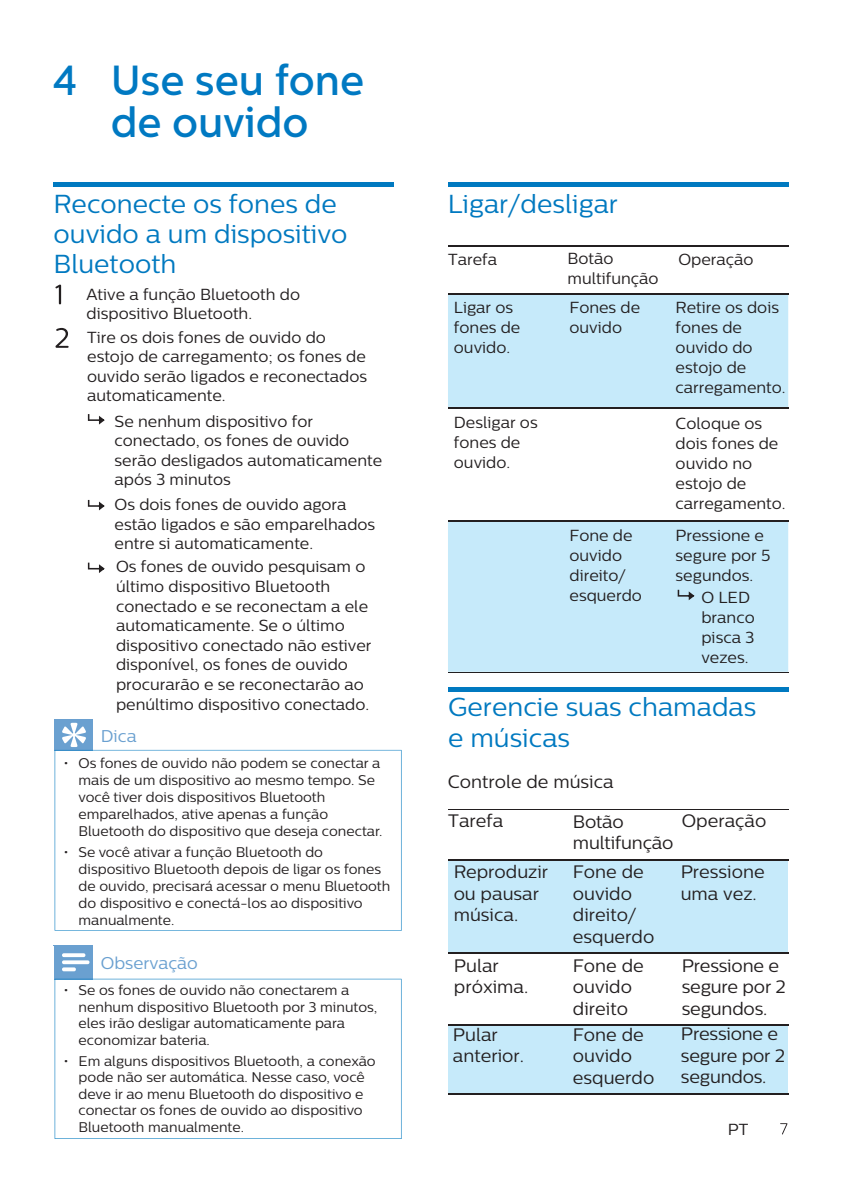
<style>
.page{position:relative;width:842px;height:1191px;background:#fff}
.page>*{position:absolute;margin:0;border:0;box-sizing:border-box;transform-origin:0 0}
.t1{font:500 42px/42px "Centrale Sans";color:#0079c2;text-align:center}
.t2{font:26px/30px "Centrale Sans";color:#0079c0}
.t3{font:18px/21.6px "Centrale Sans";color:#231f20}
.t4{font:17px "Centrale Sans";color:#6aa0d0}
.t5{font:16px/20px "Centrale Sans";color:#231f20}
.t6{font:14px/17px "Centrale Sans";color:#231f20}
</style>
<div class="page">
<svg style="left:780px;top:1123px;width:7px;height:11px"></svg>
<hr style="left:54px;top:182px;width:340px;height:4px;background:#0079c0">
<div style="left:54px;top:719px;width:39px;height:31px;background:#6aa0d0"></div>
<hr style="left:93px;top:719px;width:1px;height:31px;background:#6aa0d0">
<svg style="left:62px;top:722px;width:24px;height:25px"></svg>
<hr style="left:448px;top:182px;width:340px;height:4px;background:#0079c0">
<hr style="left:448px;top:688px;width:340px;height:4px;background:#0079c0">
<div style="left:54px;top:945px;width:39px;height:34px;background:#6aa0d0"></div>
<hr style="left:93px;top:945px;width:1px;height:34px;background:#6aa0d0">
<svg style="left:62px;top:953px;width:27px;height:18px"></svg>
<div style="left:448px;top:295px;width:340px;height:112px;background:#c6eafa"></div>
<div style="left:448px;top:521px;width:340px;height:150px;background:#c6eafa"></div>
<hr style="left:448px;top:246px;width:128px;height:1px;background:#231f20">
<hr style="left:576px;top:246px;width:108px;height:1px;background:#231f20">
<hr style="left:684px;top:246px;width:104px;height:1px;background:#231f20">
<hr style="left:448px;top:294px;width:128px;height:1px;background:#231f20">
<hr style="left:576px;top:294px;width:108px;height:1px;background:#231f20">
<hr style="left:684px;top:294px;width:104px;height:1px;background:#231f20">
<hr style="left:448px;top:407px;width:128px;height:1px;background:#231f20">
<hr style="left:576px;top:407px;width:108px;height:1px;background:#231f20">
<hr style="left:684px;top:407px;width:104px;height:1px;background:#231f20">
<hr style="left:448px;top:671px;width:340px;height:1px;background:#231f20">
<hr style="left:448px;top:520px;width:340px;height:1px;background:#231f20">
<svg style="left:677px;top:590px;width:17px;height:10px"></svg>
<div style="left:675px;top:1024px;width:113px;height:69px;background:#c6eafa"></div>
<div style="left:571px;top:1024px;width:104px;height:69px;background:#c6eafa"></div>
<div style="left:448px;top:1024px;width:122px;height:69px;background:#c6eafa"></div>
<div style="left:675px;top:859px;width:113px;height:93px;background:#c6eafa"></div>
<div style="left:571px;top:859px;width:104px;height:93px;background:#c6eafa"></div>
<div style="left:448px;top:859px;width:122px;height:93px;background:#c6eafa"></div>
<hr style="left:448px;top:808px;width:132px;height:1px;background:#231f20">
<hr style="left:580px;top:808px;width:94px;height:1px;background:#231f20">
<hr style="left:674px;top:808px;width:114px;height:1px;background:#231f20">
<hr style="left:448px;top:859px;width:132px;height:1px;background:#231f20">
<hr style="left:580px;top:859px;width:94px;height:1px;background:#231f20">
<hr style="left:674px;top:859px;width:114px;height:1px;background:#231f20">
<hr style="left:448px;top:952px;width:132px;height:1px;background:#231f20">
<hr style="left:580px;top:952px;width:94px;height:1px;background:#231f20">
<hr style="left:674px;top:952px;width:114px;height:1px;background:#231f20">
<hr style="left:448px;top:1024px;width:132px;height:1px;background:#231f20">
<hr style="left:580px;top:1024px;width:94px;height:1px;background:#231f20">
<hr style="left:674px;top:1024px;width:114px;height:1px;background:#231f20">
<hr style="left:448px;top:1092px;width:132px;height:2px;background:#231f20">
<hr style="left:580px;top:1092px;width:94px;height:2px;background:#231f20">
<hr style="left:674px;top:1092px;width:114px;height:2px;background:#231f20">
<svg style="left:55px;top:750px;width:346px;height:180px"></svg>
<svg style="left:55px;top:978px;width:346px;height:160px"></svg>
<svg style="left:88px;top:414px;width:17px;height:10px"></svg>
<svg style="left:88px;top:500px;width:17px;height:10px"></svg>
<svg style="left:88px;top:562px;width:17px;height:11px"></svg>
<svg style="left:55px;top:284px;width:6px;height:20px"></svg>
<svg style="left:55px;top:328px;width:14px;height:20px"></svg>
<h1 class="t1" style="left:53px;top:59px;width:313px">4 Use seu fone de ouvido</h1>
<h2 class="t2" style="left:54px;top:188px;width:295px">Reconecte os fones de ouvido a um dispositivo<br>Bluetooth</h2>
<p class="t5" style="left:87px;top:284px;width:215px">Ative a função Bluetooth do dispositivo Bluetooth.</p>
<p class="t5" style="left:87px;top:327px;width:281px">Tire os dois fones de ouvido do estojo de carregamento; os fones de ouvido serão ligados e reconectados automaticamente.</p>
<p class="t5" style="left:115px;top:411px;width:269px">Se nenhum dispositivo for conectado, os fones de ouvido serão desligados automaticamente após 3 minutos</p>
<p class="t5" style="left:115px;top:494px;width:262px">Os dois fones de ouvido agora estão ligados e são emparelhados entre si automaticamente.</p>
<p class="t5" style="left:116px;top:556px;width:257px">Os fones de ouvido pesquisam o último dispositivo Bluetooth conectado e se reconectam a ele automaticamente. Se o último dispositivo conectado não estiver disponível, os fones de ouvido procurarão e se reconectarão ao penúltimo dispositivo conectado.</p>
<p class="t4" style="left:101px;top:726px;width:37px">Dica</p>
<p class="t6" style="left:79px;top:754px;width:305px;text-indent:-15px">• Os fones de ouvido não podem se conectar a mais de um dispositivo ao mesmo tempo. Se você tiver dois dispositivos Bluetooth emparelhados, ative apenas a função Bluetooth do dispositivo que deseja conectar.</p>
<p class="t6" style="left:79px;top:843px;width:313px;text-indent:-15px">• Se você ativar a função Bluetooth do dispositivo Bluetooth depois de ligar os fones de ouvido, precisará acessar o menu Bluetooth do dispositivo e conectá-los ao dispositivo manualmente.</p>
<p class="t4" style="left:101px;top:952px;width:99px">Observação</p>
<p class="t6" style="left:79px;top:981px;width:300px;text-indent:-15px">• Se os fones de ouvido não conectarem a nenhum dispositivo Bluetooth por 3 minutos, eles irão desligar automaticamente para economizar bateria.</p>
<p class="t6" style="left:79px;top:1052px;width:299px;text-indent:-15px">• Em alguns dispositivos Bluetooth, a conexão pode não ser automática. Nesse caso, você deve ir ao menu Bluetooth do dispositivo e conectar os fones de ouvido ao dispositivo Bluetooth manualmente.</p>
<h2 class="t2" style="left:448px;top:188px;width:172px">Ligar/desligar</h2>
<p class="t5" style="left:567px;top:248px;width:93px">Botão multifunção</p>
<p class="t5" style="left:454px;top:297px;width:68px">Ligar os fones de ouvido.</p>
<p class="t5" style="left:448px;top:250px;width:50px">Tarefa</p>
<p class="t5" style="left:569px;top:297px;width:72px">Fones de ouvido</p>
<p class="t5" style="left:454px;top:412px;width:85px">Desligar os fones de ouvido.</p>
<p class="t5" style="left:678px;top:249px;width:77px">Operação</p>
<p class="t5" style="left:675px;top:297px;width:112px">Retire os dois fones de ouvido do estojo de carregamento.</p>
<p class="t5" style="left:675px;top:413px;width:112px">Coloque os dois fones de ouvido no estojo de carregamento.</p>
<p class="t5" style="left:569px;top:525px;width:74px">Fone de ouvido direito/ esquerdo</p>
<p class="t5" style="left:675px;top:524px;width:96px">Pressione e segure por 5 segundos.</p>
<p class="t5" style="left:701px;top:587px;width:55px">O LED branco pisca 3 vezes.</p>
<h2 class="t2" style="left:448px;top:690px;width:310px;line-height:31.2px">Gerencie suas chamadas e músicas</h2>
<p class="t3" style="left:448px;top:771px;width:167px">Controle de música</p>
<p class="t3" style="left:448px;top:809px;width:57px">Tarefa</p>
<p class="t3" style="left:682px;top:809px;width:86px">Operação</p>
<p class="t3" style="left:573px;top:810px;width:102px">Botão multifunção</p>
<p class="t3" style="left:454px;top:860px;width:96px">Reproduzir ou pausar música.</p>
<p class="t3" style="left:573px;top:860px;width:83px">Fone de ouvido direito/ esquerdo</p>
<p class="t3" style="left:681px;top:860px;width:86px">Pressione uma vez.</p>
<p class="t3" style="left:454px;top:954px;width:76px">Pular próxima.</p>
<p class="t3" style="left:573px;top:954px;width:72px">Fone de ouvido direito</p>
<p class="t3" style="left:682px;top:954px;width:105px">Pressione e segure por 2 segundos.</p>
<p class="t3" style="left:453px;top:1023px;width:73px">Pular anterior.</p>
<p class="t3" style="left:573px;top:1023px;width:83px">Fone de ouvido esquerdo</p>
<p class="t3" style="left:681px;top:1022px;width:105px">Pressione e segure por 2 segundos.</p>
<p class="t5" style="left:728px;top:1118px;width:22px">PT</p>
</div>
